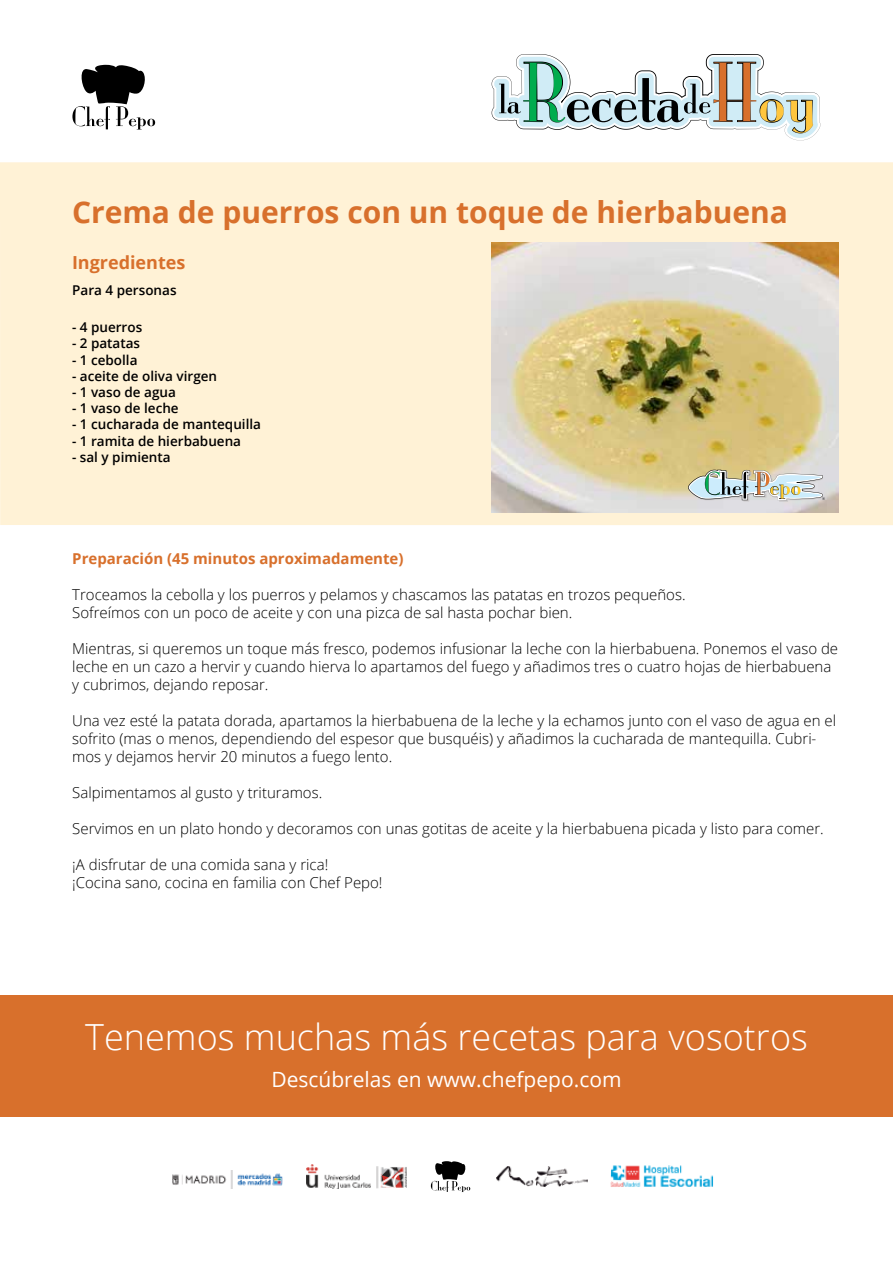
<style>
.page{position:relative;width:893px;height:1263px;background:#fff}
.page>*{position:absolute;margin:0;border:0;box-sizing:border-box;transform-origin:0 0}
.t1{font:300 36px "Open Sans";color:#fff}
.t2{font:700 30px "Open Sans";color:#d8702c}
.t3{font:21px "Open Sans";color:#fff}
.t4{font:700 18px "Open Sans";color:#d8702c}
.t5{font:300 15px/18px "Open Sans";color:#000}
.t6{font:700 15px "Open Sans";color:#d8702c}
.t7{font:600 13.5px "Open Sans";color:#000}
</style>
<div class="page">
<div style="left:0;top:162px;width:893px;height:363px;background:#fff2d6"></div>
<div style="left:0;top:995px;width:893px;height:121px;background:#d8702c"></div>
<img style="left:492px;top:242px;width:347px;height:270px">
<img style="left:688px;top:470px;width:137px;height:32px">
<svg style="left:492px;top:54px;width:328px;height:86px"></svg>
<svg style="left:72px;top:65px;width:83px;height:65px"></svg>
<img style="left:307px;top:1164px;width:99px;height:25px">
<img style="left:611px;top:1165px;width:102px;height:22px">
<svg style="left:431px;top:1161px;width:39px;height:31px"></svg>
<img style="left:497px;top:1167px;width:90px;height:19px">
<img style="left:173px;top:1170px;width:109px;height:18px">
<h2 class="t2" style="left:72px;top:191px;width:717px">Crema de puerros con un toque de hierbabuena</h2>
<p class="t4" style="left:72px;top:250px;width:115px">Ingredientes</p>
<p class="t7" style="left:72px;top:281px;width:106px">Para 4 personas</p>
<p class="t7" style="left:72px;top:318px;width:72px">- 4 puerros</p>
<p class="t7" style="left:72px;top:334px;width:70px">- 2 patatas</p>
<p class="t7" style="left:72px;top:350px;width:67px">- 1 cebolla</p>
<p class="t7" style="left:72px;top:367px;width:147px">- aceite de oliva virgen</p>
<p class="t7" style="left:72px;top:383px;width:105px">- 1 vaso de agua</p>
<p class="t7" style="left:72px;top:399px;width:108px">- 1 vaso de leche</p>
<p class="t7" style="left:72px;top:415px;width:191px">- 1 cucharada de mantequilla</p>
<p class="t7" style="left:72px;top:431px;width:171px">- 1 ramita de hierbabuena</p>
<p class="t7" style="left:72px;top:448px;width:100px">- sal y pimienta</p>
<p class="t6" style="left:72px;top:548px;width:333px">Preparación (45 minutos aproximadamente)</p>
<p class="t5" style="left:72px;top:585px;width:615px">Troceamos la cebolla y los puerros y pelamos y chascamos las patatas en trozos pequeños.<br>Sofreímos con un poco de aceite y con una pizca de sal hasta pochar bien.</p>
<p class="t5" style="left:72px;top:639px;width:767px">Mientras, si queremos un toque más fresco, podemos infusionar la leche con la hierbabuena. Ponemos el vaso de leche en un cazo a hervir y cuando hierva lo apartamos del fuego y añadimos tres o cuatro hojas de hierbabuena y cubrimos, dejando reposar.</p>
<p class="t5" style="left:72px;top:711px;width:765px">Una vez esté la patata dorada, apartamos la hierbabuena de la leche y la echamos junto con el vaso de agua en el sofrito (mas o menos, dependiendo del espesor que busquéis) y añadimos la cucharada de mantequilla. Cubri&shy;mos y dejamos hervir 20 minutos a fuego lento.</p>
<p class="t5" style="left:72px;top:783px;width:251px">Salpimentamos al gusto y trituramos.</p>
<p class="t5" style="left:72px;top:819px;width:753px">Servimos en un plato hondo y decoramos con unas gotitas de aceite y la hierbabuena picada y listo para comer.</p>
<p class="t5" style="left:72px;top:855px;width:312px">¡A disfrutar de una comida sana y rica!<br>¡Cocina sano, cocina en familia con Chef Pepo!</p>
<h1 class="t1" style="left:85px;top:1012px;width:724px">Tenemos muchas más recetas para vosotros</h1>
<h3 class="t3" style="left:271px;top:1065px;width:352px">Descúbrelas en www.chefpepo.com</h3>
</div>
